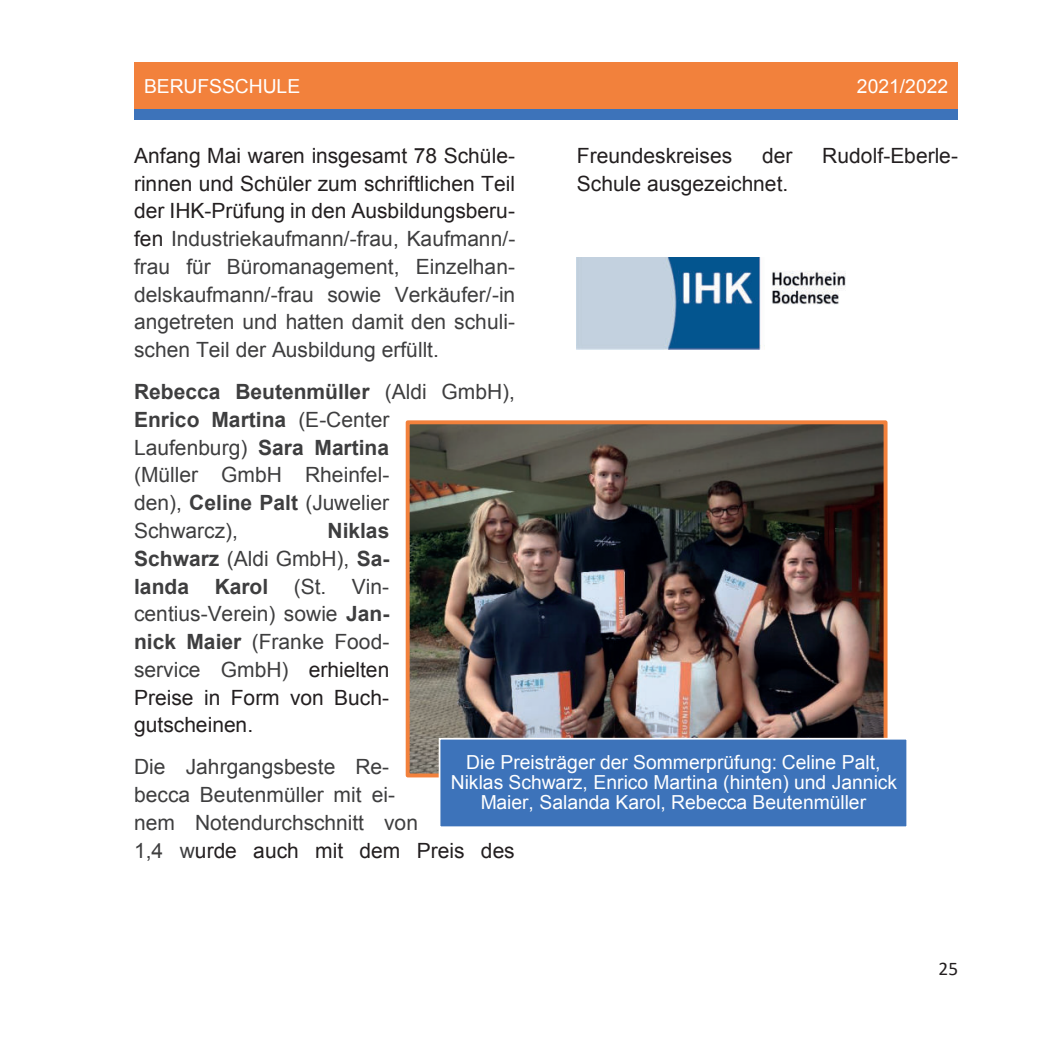
<style>
.page{position:relative;width:1042px;height:1042px;background:#fff}
.page>*{position:absolute;margin:0;border:0;box-sizing:border-box;transform-origin:0 0}
.t1{font:21px/27.8px "Arial";color:#3e3e3f;text-align:justify}
.t2{font:21px "Arial";color:#231f20}
.t3{font:19.25px/19.9px "Arial";color:#fff;text-align:center}
.t4{font:19.25px "Calibri";color:#231f20}
.s1{color:#231f20}
.s2{font-weight:700}
</style>
<div class="page">
<div style="left:134px;top:62px;width:412px;height:47px;background:#f2813c"></div>
<div style="left:546px;top:62px;width:412px;height:47px;background:#f2813c"></div>
<div style="left:134px;top:109px;width:412px;height:11px;background:#3d73ba"></div>
<div style="left:546px;top:109px;width:412px;height:11px;background:#3d73ba"></div>
<img style="left:411px;top:425px;width:471px;height:347px">
<div style="left:406px;top:420px;width:481px;height:357px;border:4px solid #f2813c"></div>
<div style="left:439px;top:739px;width:468px;height:88px;background:#3d73ba"></div>
<div style="left:439px;top:738px;width:469px;height:90px;border:2px solid #fff"></div>
<img style="left:577px;top:258px;width:269px;height:91px">
<p class="t3" style="left:144px;top:78px;width:158px">BERUFSSCHULE</p>
<p class="t3" style="left:857px;top:78px;width:93px">2021/2022</p>
<p class="t2" style="left:577px;top:147px;width:157px">Freundeskreises</p>
<p class="t2" style="left:762px;top:147px;width:32px">der</p>
<p class="t2" style="left:822px;top:147px;width:137px">Rudolf-Eberle-</p>
<p class="t2" style="left:577px;top:175px;width:213px">Schule ausgezeichnet.</p>
<p class="t1" style="left:134px;top:143px;width:383px"><span class="s1">Anfang Mai waren insgesamt 78 Schüle&shy;rinnen und Schüler zum schriftlichen Teil der IHK-Prüfung in den Ausbildungsberu&shy;fen</span> Industriekaufmann/-frau, Kaufmann/- frau für Büromanagement, Einzelhan&shy;delskaufmann/-frau sowie Verkäufer/-in angetreten und hatten damit den schuli&shy;schen Teil der Ausbildung erfüllt.</p>
<p class="t1" style="left:134px;top:380px;width:382px;text-align:left"><span class="s2">Rebecca Beutenmüller</span> (Aldi GmbH),<br><span class="s2">Enrico Martina</span> (E-Center<br>Laufenburg) <span class="s2">Sara Martina<br></span>(Müller GmbH Rheinfel-<br>den), <span class="s2">Celine Palt</span> (Juwelier<br>Schwarcz),</p>
<p class="t1" style="left:134px;top:518px;width:257px;text-indent:193px"><span class="s2">Niklas Schwarz</span> (Aldi GmbH), <span class="s2">Sa&shy;landa Karol</span> (St. Vin&shy;centius-Verein) sowie <span class="s2">Jan&shy;nick Maier</span> (Franke Food&shy;service GmbH) <span class="s1">erhielten Preise in Form von Buch&shy;gutscheinen.</span></p>
<p class="t1" style="left:134px;top:755px;width:382px;text-align:left">Die Jahrgangsbeste Re-<br>becca Beutenmüller mit ei-<br>nem Notendurchschnitt von<br>1,4 w<span class="s1">urde auch mit dem Preis des</span></p>
<p class="t3" style="left:451px;top:754px;width:448px">Die Preisträger der Sommerprüfung: Celine Palt,<br>Niklas Schwarz, Enrico Martina (hinten) und Jannick<br>Maier, Salanda Karol, Rebecca Beutenmüller</p>
<p class="t4" style="left:938px;top:955px;width:21px">25</p>
</div>
